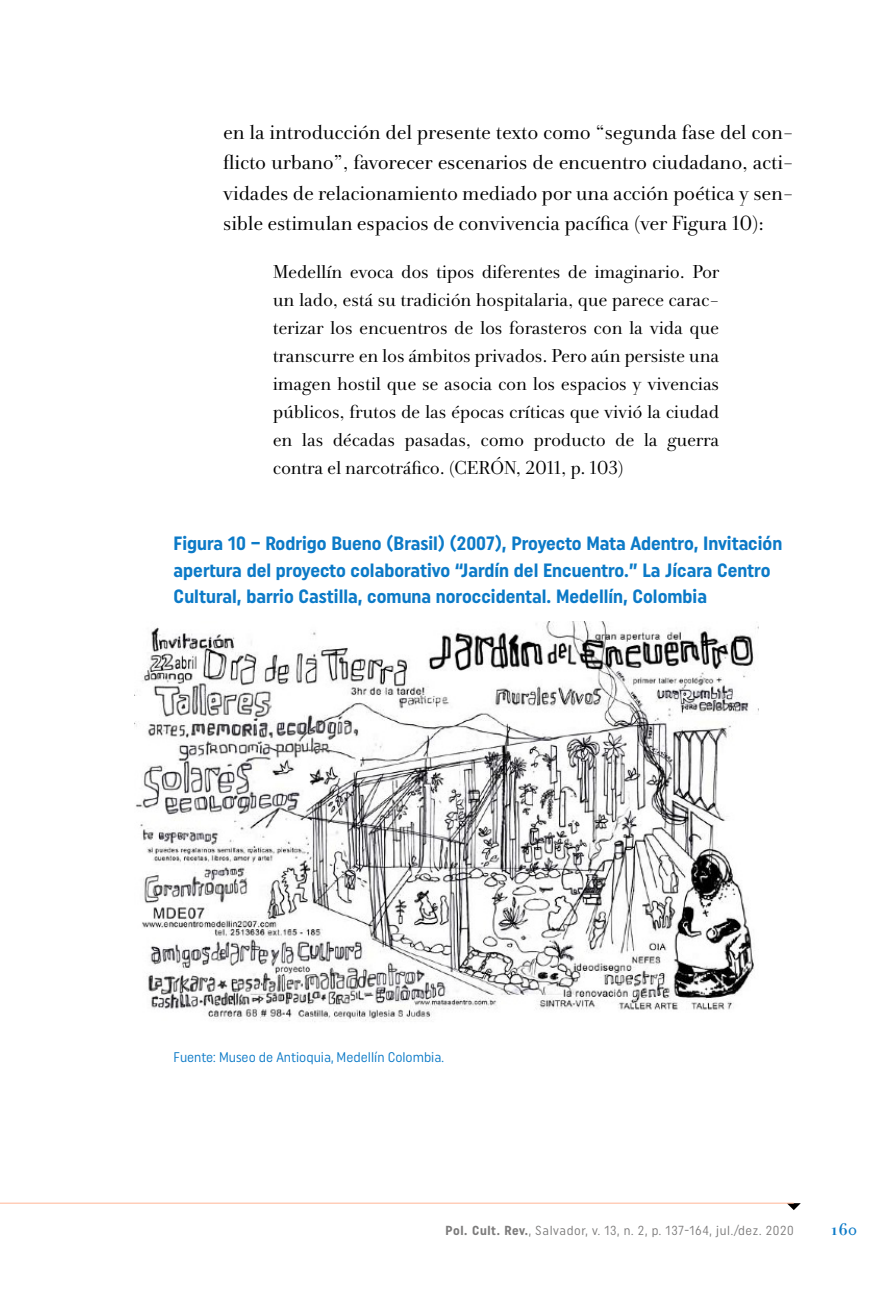
<style>
.page{position:relative;width:893px;height:1290px;background:#fff}
.page>*{position:absolute;margin:0;border:0;box-sizing:border-box;transform-origin:0 0}
.t1{font:21px/30.6px "Andrade Pro";letter-spacing:-.015em;color:#000;text-align:justify}
.t2{font:19.25px/28px "Andrade Pro";letter-spacing:-.015em;color:#000;text-align:justify}
.t3{font:700 19.25px/26.2px "Uniform Condensed";color:#0c7ac7}
.t4{font:700 17.5px "Andrade Pro";color:#0c7ac7}
.t5{font:14px "Uniform Condensed";color:#0c7ac7}
.t6{font:13.12px "Uniform Condensed";letter-spacing:.05em;color:#7c7b7b}
.s1{font-weight:700}
</style>
<div class="page">
<svg style="left:787px;top:1203px;width:14px;height:7px"></svg>
<hr style="left:0;top:1203px;width:794px;height:1px;background:#ffb596">
<img style="left:135px;top:621px;width:623px;height:401px">
<p class="t1" style="left:223px;top:117px;width:572px">en la introducción del presente texto como “segunda fase del con&shy;flicto urbano”, favorecer escenarios de encuentro ciudadano, acti&shy;vidades de relacionamiento mediado por una acción poética y sen&shy;sible estimulan espacios de convivencia pacífica (ver Figura 10):</p>
<p class="t2" style="left:273px;top:258px;width:448px">Medellín evoca dos tipos diferentes de imaginario. Por un lado, está su tradición hospitalaria, que parece carac&shy;terizar los encuentros de los forasteros con la vida que transcurre en los ámbitos privados. Pero aún persiste una imagen hostil que se asocia con los espacios y vivencias públicos, frutos de las épocas críticas que vivió la ciudad en las décadas pasadas, como producto de la guerra contra el narcotráfico. (CERÓN, 2011, p. 103)</p>
<p class="t3" style="left:174px;top:530px;width:610px">Figura 10 – Rodrigo Bueno (Brasil) (2007), Proyecto Mata Adentro, Invitación apertura del proyecto colaborativo “Jardín del Encuentro.” La Jícara Centro<br>Cultural, barrio Castilla, comuna noroccidental. Medellín, Colombia</p>
<p class="t5" style="left:174px;top:1048px;width:272px">Fuente: Museo de Antioquia, Medellín Colombia.</p>
<p class="t6" style="left:445px;top:1223px;width:350px"><span class="s1">Pol. Cult. Rev.</span>, Salvador, v. 13, n. 2, p. 137-164, jul./dez. 2020</p>
<p class="t4" style="left:829px;top:1218px;width:29px">160</p>
</div>
